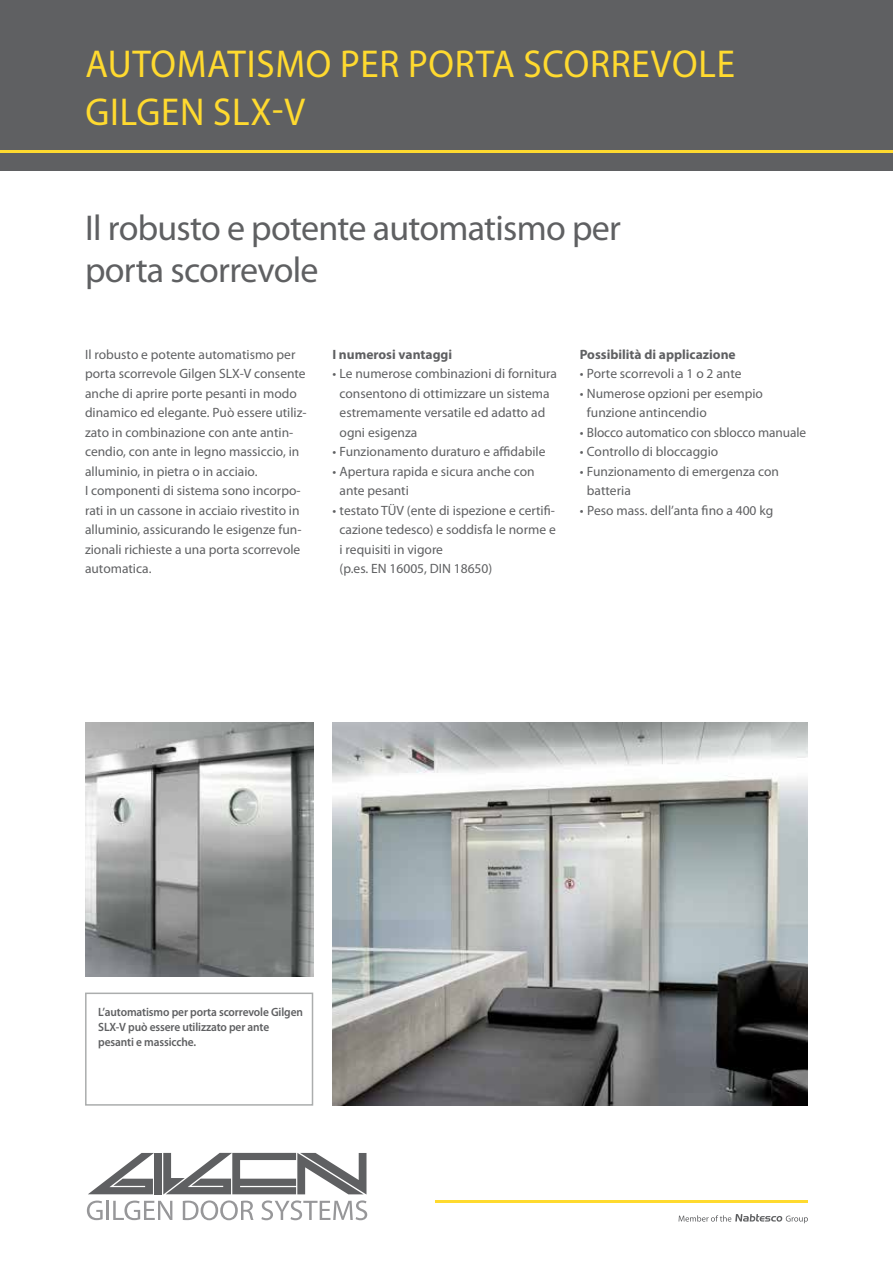
<style>
.page{position:relative;width:893px;height:1263px;background:#fff}
.page>*{position:absolute;margin:0;border:0;box-sizing:border-box;transform-origin:0 0}
.t1{font:39px/48px "Myriad Pro";letter-spacing:.02em;color:#ffda2f;scale:.95 1}
.t2{font:36px/42.8px "Myriad Pro";letter-spacing:-.02em;color:#5f6062}
.t3{font:13.5px/19.5px "Myriad Pro";color:#5f6062}
.t4{font:700 13.5px "Myriad Pro";color:#5f6062}
.t5{font:600 12px/15px "Myriad Pro";letter-spacing:-.01em;color:#5f6062;scale:.95 1}
</style>
<div class="page">
<svg style="left:88px;top:1153px;width:66px;height:41px"></svg>
<div style="left:154px;top:1153px;width:8px;height:41px;background:#5f6062"></div>
<svg style="left:163px;top:1153px;width:203px;height:41px"></svg>
<svg style="left:87px;top:1200px;width:16px;height:20px"></svg>
<hr style="left:106px;top:1201px;width:3px;height:19px;background:#979799">
<svg style="left:113px;top:1200px;width:59px;height:20px"></svg>
<svg style="left:183px;top:1200px;width:70px;height:20px"></svg>
<svg style="left:261px;top:1200px;width:106px;height:20px"></svg>
<svg style="left:679px;top:1214px;width:129px;height:9px"></svg>
<hr style="left:436px;top:1200px;width:372px;height:3px;background:#ffda2f">
<div style="left:0;top:0;width:893px;height:170px;background:#5f6062"></div>
<hr style="left:0;top:150px;width:893px;height:3px;background:#ffda2f">
<img style="left:85px;top:723px;width:228px;height:253px">
<img style="left:332px;top:723px;width:476px;height:383px">
<div style="left:85px;top:992px;width:228px;height:114px;border:2px solid #abadad"></div>
<h1 class="t1" style="left:85px;top:40px;width:685px">Automatismo per porta scorrevole<br>Gilgen SLX-V</h1>
<h2 class="t2" style="left:85px;top:206px;width:537px">I l robusto e potente automatismo per porta scorrevole</h2>
<p class="t3" style="left:85px;top:344px;width:223px">I l robusto e potente automatismo per porta scorrevole Gilgen SLX-V consente anche di aprire porte pesanti in modo dinamico ed elegante. Può essere utiliz&shy;zato in combinazione con ante antin&shy;cendio, con ante in legno massiccio, in alluminio, in pietra o in acciaio.<br>I componenti di sistema sono incorpo&shy;rati in un cassone in acciaio rivestito in alluminio, assicurando le esigenze fun&shy;zionali richieste a una porta scorrevole automatica.</p>
<p class="t4" style="left:332px;top:345px;width:121px">I numerosi vantaggi</p>
<p class="t3" style="left:340px;top:364px;width:219px;text-indent:-7px">• Le numerose combinazioni di fornitura consentono di ottimizzare un sistema estremamente versatile ed adatto ad ogni esigenza</p>
<p class="t3" style="left:332px;top:442px;width:215px">• Funzionamento duraturo e affidabile</p>
<p class="t3" style="left:340px;top:461px;width:197px;text-indent:-7px">• Apertura rapida e sicura anche con ante pesanti</p>
<p class="t3" style="left:340px;top:500px;width:218px;text-indent:-7px">• testato TÜV (ente di ispezione e certifi&shy;cazione tedesco) e soddisfa le norme e i requisiti in vigore<br>(p.es. EN 16005, DIN 18650)</p>
<p class="t4" style="left:580px;top:345px;width:158px">Possibilità di applicazione</p>
<p class="t3" style="left:580px;top:364px;width:163px">• Porte scorrevoli a 1 o 2 ante</p>
<p class="t3" style="left:587px;top:383px;width:177px;text-indent:-7px">• Numerose opzioni per esempio funzione antincendio</p>
<p class="t3" style="left:580px;top:422px;width:228px">• Blocco automatico con sblocco manuale</p>
<p class="t3" style="left:580px;top:442px;width:140px">• Controllo di bloccaggio</p>
<p class="t3" style="left:587px;top:461px;width:194px;text-indent:-7px">• Funzionamento di emergenza con batteria</p>
<p class="t3" style="left:580px;top:500px;width:195px">• Peso mass. dell’anta fino a 400 kg</p>
<p class="t5" style="left:98px;top:1004px;width:217px">L’automatismo per porta scorrevole Gilgen<br>SLX-V può essere utilizzato per ante pesanti e massicche.</p>
</div>
